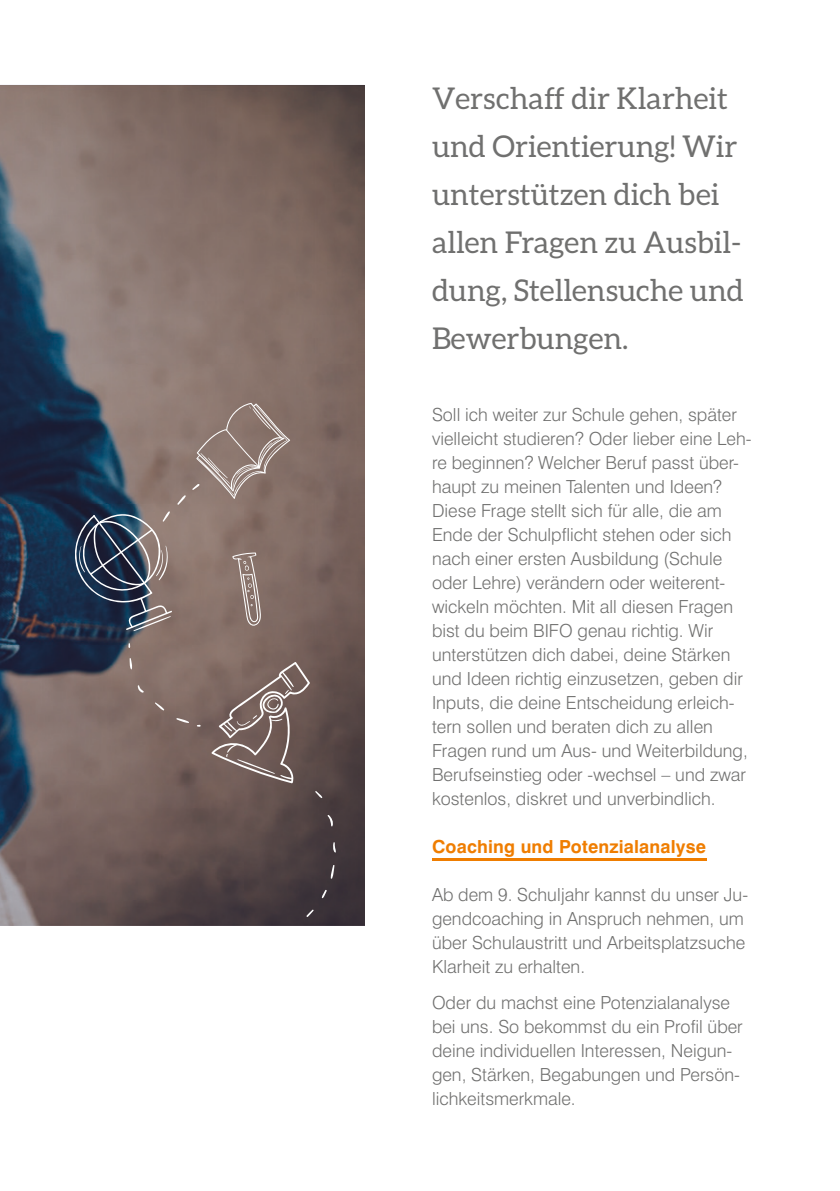
<style>
.page{position:relative;width:840px;height:1191px;background:#fff}
.page>*{position:absolute;margin:0;border:0;box-sizing:border-box;transform-origin:0 0}
.t1{font:30px/48px "Aleo";color:#70706f}
.t2{font:300 18px/24px "Swiss 721 BT";color:#70706f}
.t3{font:700 18px "Swiss 721 BT";letter-spacing:.01em;color:#ef7d00}
</style>
<div class="page">
<img style="left:0;top:85px;width:364px;height:840px">
<svg style="left:232px;top:552px;width:29px;height:74px;background:#998780"></svg>
<svg style="left:211px;top:662px;width:99px;height:121px;background:#816f6a"></svg>
<svg style="left:129px;top:658px;width:4px;height:11px"></svg>
<svg style="left:138px;top:685px;width:6px;height:7px"></svg>
<svg style="left:155px;top:702px;width:9px;height:8px"></svg>
<svg style="left:176px;top:718px;width:13px;height:5px"></svg>
<svg style="left:196px;top:724px;width:4px;height:3px"></svg>
<svg style="left:177px;top:495px;width:9px;height:10px"></svg>
<svg style="left:192px;top:403px;width:98px;height:96px;background:#948179"></svg>
<svg style="left:315px;top:790px;width:7px;height:8px"></svg>
<svg style="left:327px;top:814px;width:7px;height:12px"></svg>
<svg style="left:332px;top:842px;width:4px;height:10px"></svg>
<svg style="left:330px;top:864px;width:4px;height:15px"></svg>
<svg style="left:321px;top:889px;width:6px;height:9px"></svg>
<svg style="left:306px;top:909px;width:8px;height:8px"></svg>
<svg style="left:71px;top:511px;width:101px;height:120px;background:#4f5665"></svg>
<hr style="left:432px;top:858px;width:273px;height:2px;background:#ef7d00">
<h1 class="t1" style="left:432px;top:74px;width:313px">Verschaff dir Klarheit und Orientierung! Wir unterstützen dich bei allen Fragen zu Ausbil&shy;dung, Stellensuche und<br>Bewerbungen.</h1>
<p class="t2" style="left:432px;top:402px;width:321px">Soll ich weiter zur Schule gehen, später vielleicht studieren? Oder lieber eine Leh&shy;re beginnen? Welcher Beruf passt über&shy;haupt zu meinen Talenten und Ideen?<br>Diese Frage stellt sich für alle, die am Ende der Schulpflicht stehen oder sich nach einer ersten Ausbildung (Schule oder Lehre) verändern oder weiterent&shy;wickeln möchten. Mit all diesen Fragen bist du beim BIFO genau richtig. Wir unterstützen dich dabei, deine Stärken und Ideen richtig einzusetzen, geben dir Inputs, die deine Entscheidung erleich&shy;tern sollen und beraten dich zu allen Fragen rund um Aus- und Weiterbildung, Berufseinstieg oder -wechsel – und zwar kostenlos, diskret und unverbindlich.</p>
<p class="t3" style="left:432px;top:836px;width:275px">Coaching und Potenzialanalyse</p>
<p class="t2" style="left:432px;top:882px;width:317px">Ab dem 9. Schuljahr kannst du unser Ju&shy;gendcoaching in Anspruch nehmen, um über Schulaustritt und Arbeitsplatzsuche Klarheit zu erhalten.</p>
<p class="t2" style="left:432px;top:990px;width:312px">Oder du machst eine Potenzialanalyse bei uns. So bekommst du ein Profil über deine individuellen Interessen, Neigun&shy;gen, Stärken, Begabungen und Persön&shy;lichkeitsmerkmale.</p>
</div>
